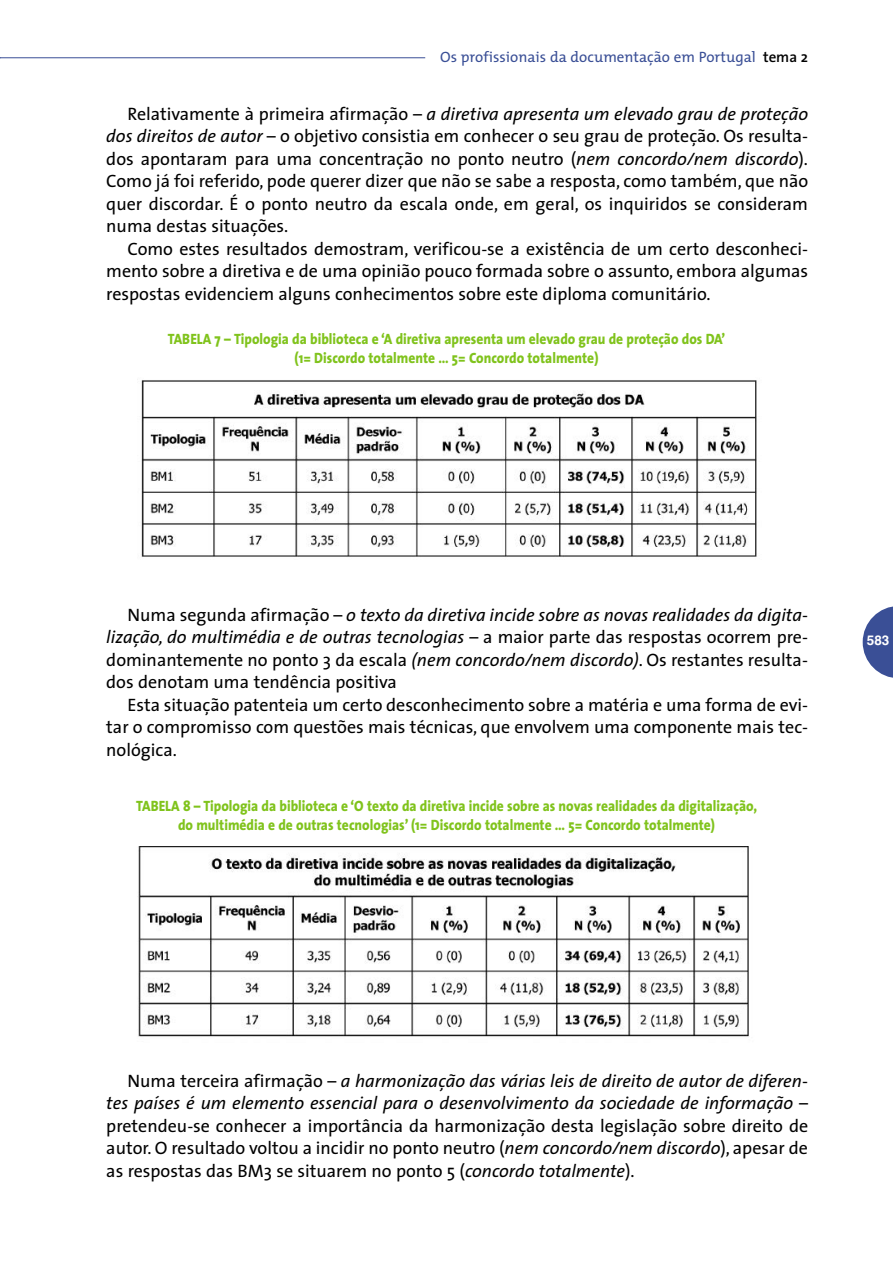
<style>
.page{position:relative;width:893px;height:1263px;background:#fff}
.page>*{position:absolute;margin:0;border:0;box-sizing:border-box;transform-origin:0 0}
.t1{font:18px/22.5px "The Sans";color:#000;text-align:justify}
.t2{font:italic 18px/22.5px "The Sans";color:#000;text-align:right}
.t3{font:800 15px/19.5px "The Sans";color:#80c31c;text-align:center;scale:.9 1}
.t4{font:15px "The Mix";letter-spacing:.005em;color:#3a4f96}
.t5{font:700 13.5px "Helvetica";color:#fff}
.s1{font-family:"The Sans";font-weight:600;color:#000}
.s2{font-style:italic}
.s3{font-style:normal}
</style>
<div class="page">
<svg style="left:863px;top:606px;width:30px;height:72px"></svg>
<hr style="left:0;top:57px;width:425px;height:1px;background:#3a4f96">
<img style="left:141px;top:380px;width:616px;height:177px">
<img style="left:138px;top:846px;width:611px;height:191px">
<p class="t4" style="left:440px;top:52px;width:369px">Os profissionais da documentação em Portugal <span class="s1">tema 2</span></p>
<p class="t1" style="left:106px;top:104px;width:703px;text-indent:21px">Relativamente à primeira afirmação – <span class="s2">a diretiva apresenta um elevado grau de proteção dos direitos de autor –</span> o objetivo consistia em conhecer o seu grau de proteção. Os resulta&shy;dos apontaram para uma concentração no ponto neutro (<span class="s2">nem concordo/nem discordo</span>).<br>Como já foi referido, pode querer dizer que não se sabe a resposta, como também, que não quer discordar. É o ponto neutro da escala onde, em geral, os inquiridos se consideram numa destas situações.</p>
<p class="t1" style="left:106px;top:239px;width:703px;text-indent:21px">Como estes resultados demostram, verificou-se a existência de um certo desconheci&shy;mento sobre a diretiva e de uma opinião pouco formada sobre o assunto, embora algumas respostas evidenciem alguns conhecimentos sobre este diploma comunitário.</p>
<p class="t3" style="left:168px;top:330px;width:621px">TABELA 7 – Tipologia da biblioteca e ‘A diretiva apresenta um elevado grau de proteção dos DA’ (1= Discordo totalmente … 5= Concordo totalmente)</p>
<p class="t1" style="left:106px;top:605px;width:703px;text-indent:21px">Numa segunda afirmação – <span class="s2">o texto da diretiva incide sobre as novas realidades da digita&shy;lização, do multimédia e de outras tecnologias –</span> a maior parte das respostas ocorrem pre&shy;dominantemente no ponto 3 da escala <span class="s2">(nem concordo/nem discordo)</span>. Os restantes resulta&shy;dos denotam uma tendência positiva</p>
<p class="t1" style="left:106px;top:695px;width:703px;text-indent:21px">Esta situação patenteia um certo desconhecimento sobre a matéria e uma forma de evi&shy;tar o compromisso com questões mais técnicas, que envolvem uma componente mais tec&shy;nológica.</p>
<p class="t3" style="left:136px;top:797px;width:691px">TABELA 8 – Tipologia da biblioteca e ‘O texto da diretiva incide sobre as novas realidades da digitalização, do multimédia e de outras tecnologias’ (1= Discordo totalmente … 5= Concordo totalmente)</p>
<p class="t5" style="left:867px;top:632px;width:24px">583</p>
<p class="t2" style="left:106px;top:1071px;width:703px"><span class="s3">Numa terceira afirmação –</span> a harmonização das várias leis de direito de autor de diferen&shy;tes países é um elemento essencial para o desenvolvimento da sociedade de informação –</p>
<p class="t1" style="left:106px;top:1116px;width:703px">pretendeu-se conhecer a importância da harmonização desta legislação sobre direito de autor. O resultado voltou a incidir no ponto neutro (<span class="s2">nem concordo/nem discordo</span>), apesar de as respostas das BM3 se situarem no ponto 5 (<span class="s2">concordo totalmente</span>).</p>
</div>
